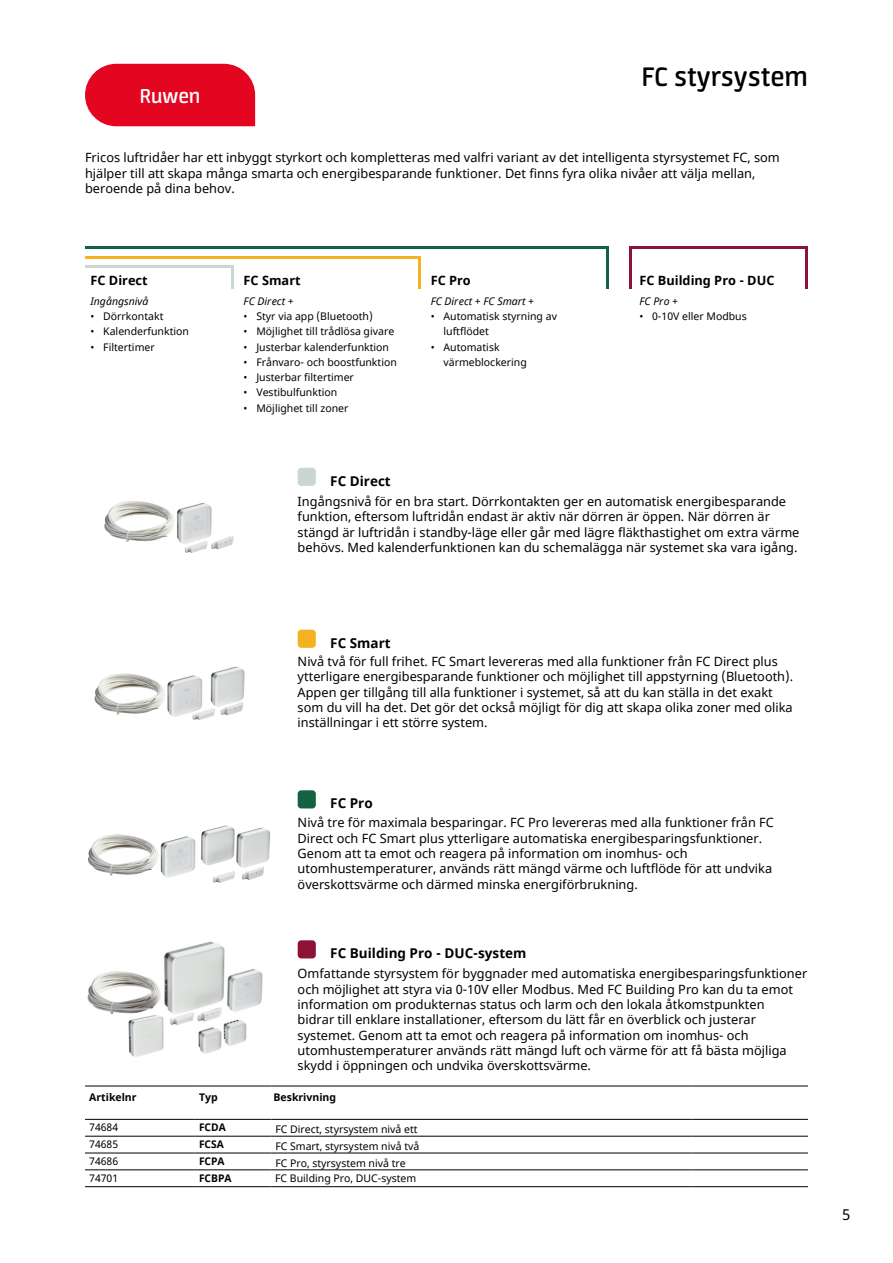
<style>
.page{position:relative;width:893px;height:1263px;background:#fff}
.page>*{position:absolute;margin:0;border:0;box-sizing:border-box;transform-origin:0 0}
.t1{font:600 30px "Neuron";color:#000}
.t2{font:600 22.5px "Neuron";color:#fff}
.t3{font:15px "Noto Sans";color:#000}
.t4{font:700 13.5px "Noto Sans";color:#000}
.t5{font:12.75px/15.3px "Noto Sans";color:#000}
.t6{font:700 12.75px "Noto Sans";color:#000}
.t7{font:10.5px/17px "Noto Sans";color:#000}
.t8{font:italic 10.5px "Noto Sans";color:#000}
.t9{font:700 10.5px "Noto Sans";color:#000}
</style>
<div class="page">
<img style="left:104px;top:501px;width:130px;height:52px">
<img style="left:88px;top:825px;width:182px;height:55px">
<img style="left:94px;top:666px;width:151px;height:51px">
<div style="left:85px;top:64px;width:170px;height:62px;background:#e40520"></div>
<hr style="left:85px;top:266px;width:149px;height:2px;background:#cad6d2">
<hr style="left:232px;top:266px;width:2px;height:23px;background:#cad6d2">
<hr style="left:85px;top:256px;width:336px;height:2px;background:#f4b223">
<hr style="left:419px;top:256px;width:2px;height:33px;background:#f4b223">
<hr style="left:629px;top:247px;width:179px;height:2px;background:#8d1336">
<hr style="left:629px;top:247px;width:2px;height:42px;background:#8d1336">
<hr style="left:806px;top:247px;width:2px;height:42px;background:#8d1336">
<hr style="left:606px;top:247px;width:2px;height:42px;background:#146242">
<hr style="left:85px;top:247px;width:523px;height:2px;background:#146242">
<div style="left:298px;top:468px;width:18px;height:18px;background:#cad6d2;border-radius:4px"></div>
<div style="left:298px;top:630px;width:18px;height:18px;background:#f4b223;border-radius:4px"></div>
<div style="left:298px;top:790px;width:18px;height:18px;background:#146242;border-radius:4px"></div>
<hr style="left:85px;top:1086px;width:110px;height:1px;background:#000">
<hr style="left:195px;top:1086px;width:76px;height:1px;background:#000">
<hr style="left:271px;top:1086px;width:421px;height:1px;background:#000">
<hr style="left:692px;top:1086px;width:116px;height:1px;background:#000">
<hr style="left:85px;top:1119px;width:110px;height:1px;background:#000">
<hr style="left:195px;top:1119px;width:76px;height:1px;background:#000">
<hr style="left:271px;top:1119px;width:421px;height:1px;background:#000">
<hr style="left:692px;top:1119px;width:116px;height:1px;background:#000">
<hr style="left:85px;top:1136px;width:110px;height:1px;background:#000">
<hr style="left:195px;top:1136px;width:76px;height:1px;background:#000">
<hr style="left:271px;top:1136px;width:421px;height:1px;background:#000">
<hr style="left:692px;top:1136px;width:116px;height:1px;background:#000">
<hr style="left:85px;top:1153px;width:110px;height:1px;background:#000">
<hr style="left:195px;top:1153px;width:76px;height:1px;background:#000">
<hr style="left:271px;top:1153px;width:421px;height:1px;background:#000">
<hr style="left:692px;top:1153px;width:116px;height:1px;background:#000">
<hr style="left:85px;top:1169px;width:110px;height:1px;background:#000">
<hr style="left:195px;top:1169px;width:76px;height:1px;background:#000">
<hr style="left:271px;top:1169px;width:421px;height:1px;background:#000">
<hr style="left:692px;top:1169px;width:116px;height:1px;background:#000">
<hr style="left:85px;top:1186px;width:110px;height:1px;background:#000">
<hr style="left:195px;top:1186px;width:76px;height:1px;background:#000">
<hr style="left:271px;top:1186px;width:421px;height:1px;background:#000">
<hr style="left:692px;top:1186px;width:116px;height:1px;background:#000">
<div style="left:298px;top:940px;width:18px;height:18px;background:#8d1336;border-radius:4px"></div>
<img style="left:87px;top:941px;width:176px;height:116px">
<h2 class="t2" style="left:140px;top:83px;width:62px">Ruwen</h2>
<h1 class="t1" style="left:642px;top:60px;width:168px">FC styrsystem</h1>
<p class="t5" style="left:85px;top:151px;width:696px">Fricos luftridåer har ett inbyggt styrkort och kompletteras med valfri variant av det intelligenta styrsystemet FC, som hjälper till att skapa många smarta och energibesparande funktioner. Det finns fyra olika nivåer att välja mellan, beroende på dina behov.</p>
<p class="t6" style="left:90px;top:271px;width:59px">FC Direct</p>
<p class="t8" style="left:90px;top:293px;width:59px">Ingångsnivå</p>
<p class="t7" style="left:90px;top:308px;width:74px">• Dörrkontakt</p>
<p class="t7" style="left:90px;top:323px;width:100px">• Kalenderfunktion</p>
<p class="t7" style="left:90px;top:339px;width:66px">• Filtertimer</p>
<p class="t6" style="left:244px;top:271px;width:59px">FC Smart</p>
<p class="t8" style="left:244px;top:293px;width:52px">FC Direct +</p>
<p class="t7" style="left:244px;top:308px;width:131px">• Styr via app (Bluetooth)</p>
<p class="t7" style="left:244px;top:323px;width:152px">• Möjlighet till trådlösa givare</p>
<p class="t7" style="left:244px;top:339px;width:147px">• Justerbar kalenderfunktion</p>
<p class="t7" style="left:244px;top:354px;width:155px">• Frånvaro- och boostfunktion</p>
<p class="t7" style="left:244px;top:369px;width:112px">• Justerbar filtertimer</p>
<p class="t7" style="left:244px;top:384px;width:95px">• Vestibulfunktion</p>
<p class="t7" style="left:244px;top:400px;width:106px">• Möjlighet till zoner</p>
<p class="t4" style="left:330px;top:471px;width:62px">FC Direct</p>
<p class="t6" style="left:431px;top:271px;width:42px">FC Pro</p>
<p class="t8" style="left:431px;top:293px;width:105px">FC Direct + FC Smart +</p>
<p class="t7" style="left:443px;top:309px;width:115px;line-height:15.3px;text-indent:-13px">• Automatisk styrning av luftflödet</p>
<p class="t7" style="left:443px;top:339px;width:85px;line-height:15.3px;text-indent:-13px">• Automatisk värmeblockering</p>
<p class="t6" style="left:639px;top:271px;width:137px">FC Building Pro - DUC</p>
<p class="t8" style="left:639px;top:293px;width:40px">FC Pro +</p>
<p class="t7" style="left:639px;top:308px;width:109px">• 0-10V eller Modbus</p>
<p class="t6" style="left:641px;top:271px;width:112px">FC Building - DUC</p>
<p class="t8" style="left:641px;top:293px;width:52px">FC Direct +</p>
<p class="t7" style="left:641px;top:308px;width:109px">• 0-10V e ler Modbus</p>
<p class="t5" style="left:298px;top:494px;width:503px">Ingångsnivå för en bra start. Dörrkontakten ger en automatisk energibesparande funktion, eftersom luftridån endast är aktiv när dörren är öppen. När dörren är stängd är luftridån i standby-läge eller går med lägre fläkthastighet om extra värme behövs. Med kalenderfunktionen kan du schemalägga när systemet ska vara igång.</p>
<p class="t4" style="left:330px;top:633px;width:62px">FC Smart</p>
<p class="t5" style="left:298px;top:654px;width:497px">Nivå två för full frihet. FC Smart levereras med alla funktioner från FC Direct plus ytterligare energibesparande funktioner och möjlighet till appstyrning (Bluetooth).<br>Appen ger tillgång till alla funktioner i systemet, så att du kan ställa in det exakt som du vill ha det. Det gör det också möjligt för dig att skapa olika zoner med olika inställningar i ett större system.</p>
<p class="t4" style="left:330px;top:794px;width:44px">FC Pro</p>
<p class="t5" style="left:298px;top:815px;width:478px">Nivå tre för maximala besparingar. FC Pro levereras med alla funktioner från FC Direct och FC Smart plus ytterligare automatiska energibesparingsfunktioner.<br>Genom att ta emot och reagera på information om inomhus- och utomhustemperaturer, används rätt mängd värme och luftflöde för att undvika överskottsvärme och därmed minska energiförbrukning.</p>
<p class="t4" style="left:330px;top:944px;width:198px">FC Building Pro - DUC-system</p>
<p class="t5" style="left:298px;top:967px;width:511px">Omfattande styrsystem för byggnader med automatiska energibesparingsfunktioner och möjlighet att styra via 0-10V eller Modbus. Med FC Building Pro kan du ta emot information om produkternas status och larm och den lokala åtkomstpunkten<br>bidrar till enklare installationer, eftersom du lätt får en överblick och justerar systemet. Genom att ta emot och reagera på information om inomhus- och utomhustemperaturer används rätt mängd luft och värme för att få bästa möjliga skydd i öppningen och undvika överskottsvärme.</p>
<p class="t5" style="left:298px;top:978px;width:496px">Omfattande styrsystem för byggnader, med möjlighet att styra via 0-10V eller Modbus. Med FC Building kan du ta emot information om produkternas status och larm. Modbus möjliggör full användning av alla energibesparingsfunktioner inom styrsystemet.</p>
<p class="t9" style="left:89px;top:1090px;width:49px">Artikelnr</p>
<p class="t9" style="left:274px;top:1090px;width:64px">Beskrivning</p>
<p class="t9" style="left:199px;top:1090px;width:20px">Typ</p>
<p class="t7" style="left:89px;top:1119px;width:30px">74684</p>
<p class="t9" style="left:199px;top:1120px;width:28px">FCDA</p>
<p class="t7" style="left:89px;top:1136px;width:30px">74685</p>
<p class="t9" style="left:199px;top:1137px;width:26px">FCSA</p>
<p class="t7" style="left:89px;top:1153px;width:30px">74686</p>
<p class="t9" style="left:199px;top:1154px;width:27px">FCPA</p>
<p class="t7" style="left:89px;top:1170px;width:30px">74701</p>
<p class="t9" style="left:199px;top:1170px;width:34px">FCBPA</p>
<p class="t7" style="left:275px;top:1121px;width:146px">FC Direct, styrsystem nivå ett<br>FC Smart, styrsystem nivå två<br>FC Pro, styrsystem nivå tre<br>FC Building, DUC-system</p>
<p class="t7" style="left:275px;top:1170px;width:143px">FC Building Pro, DUC-system</p>
<p class="t3" style="left:842px;top:1204px;width:10px">5</p>
</div>
